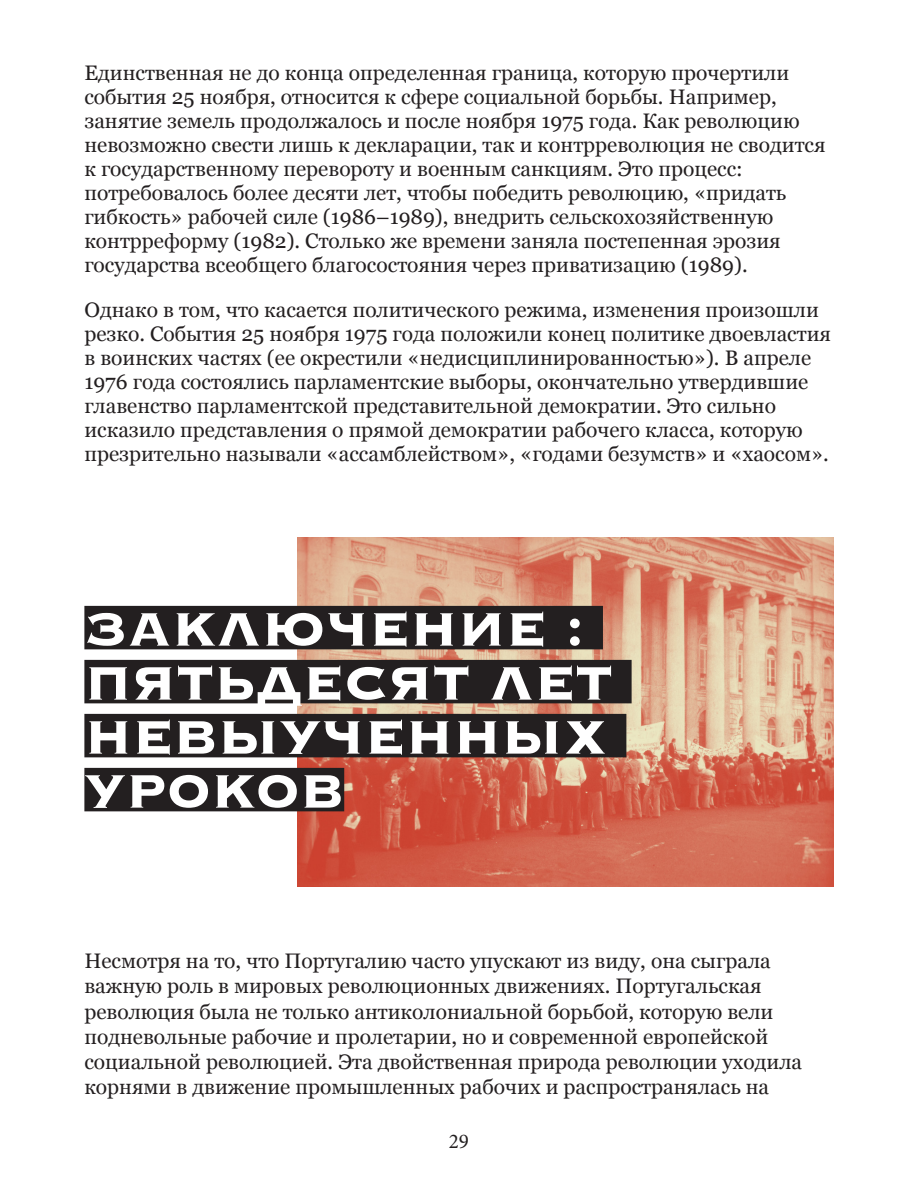
<style>
.page{position:relative;width:918px;height:1188px;background:#fff}
.page>*{position:absolute;margin:0;border:0;box-sizing:border-box;transform-origin:0 0}
.t1{font:700 61.5px/54px "Copperplate";color:#fff}
.t2{font:21px/24px "Georgia";color:#231f20}
.t3{font:21px "Minion Pro";color:#231f20}
</style>
<div class="page">
<img style="left:298px;top:538px;width:536px;height:348px">
<div style="left:84px;top:606px;width:519px;height:43px;background:#231f20"></div>
<div style="left:84px;top:660px;width:548px;height:43px;background:#231f20"></div>
<div style="left:84px;top:714px;width:542px;height:43px;background:#231f20"></div>
<div style="left:84px;top:768px;width:260px;height:43px;background:#231f20"></div>
<p class="t2" style="left:84px;top:60px;width:743px">Единственная не до конца определенная граница, которую прочертили события 25 ноября, относится к сфере социальной борьбы. Например, занятие земель продолжалось и после ноября 1975 года. Как революцию невозможно свести лишь к декларации, так и контрреволюция не сводится к государственному перевороту и военным санкциям. Это процесс: потребовалось более десяти лет, чтобы победить революцию, «придать гибкость» рабочей силе (1986–1989), внедрить сельскохозяйственную контрреформу (1982). Столько же времени заняла постепенная эрозия государства всеобщего благосостояния через приватизацию (1989).</p>
<p class="t2" style="left:84px;top:297px;width:748px">Однако в том, что касается политического режима, изменения произошли резко. События 25 ноября 1975 года положили конец политике двоевластия в воинских частях (ее окрестили «недисциплинированностью»). В апреле 1976 года состоялись парламентские выборы, окончательно утвердившие главенство парламентской представительной демократии. Это сильно исказило представления о прямой демократии рабочего класса, которую презрительно называли «ассамблейством», «годами безумств» и «хаосом».</p>
<p class="t1" style="left:84px;top:599px;width:530px">ЗАКЛЮЧЕНИЕ :<br>ПЯТЬДЕСЯТ ЛЕТ<br>НЕВЫУЧЕННЫХ<br>УРОКОВ</p>
<p class="t2" style="left:84px;top:947px;width:719px;line-height:25.2px">Несмотря на то, что Португалию часто упускают из виду, она сыграла важную роль в мировых революционных движениях. Португальская революция была не только антиколониальной борьбой, которую вели подневольные рабочие и пролетарии, но и современной европейской социальной революцией. Эта двойственная природа революции уходила корнями в движение промышленных рабочих и распространялась на</p>
<p class="t3" style="left:449px;top:1127px;width:22px">29</p>
</div>
